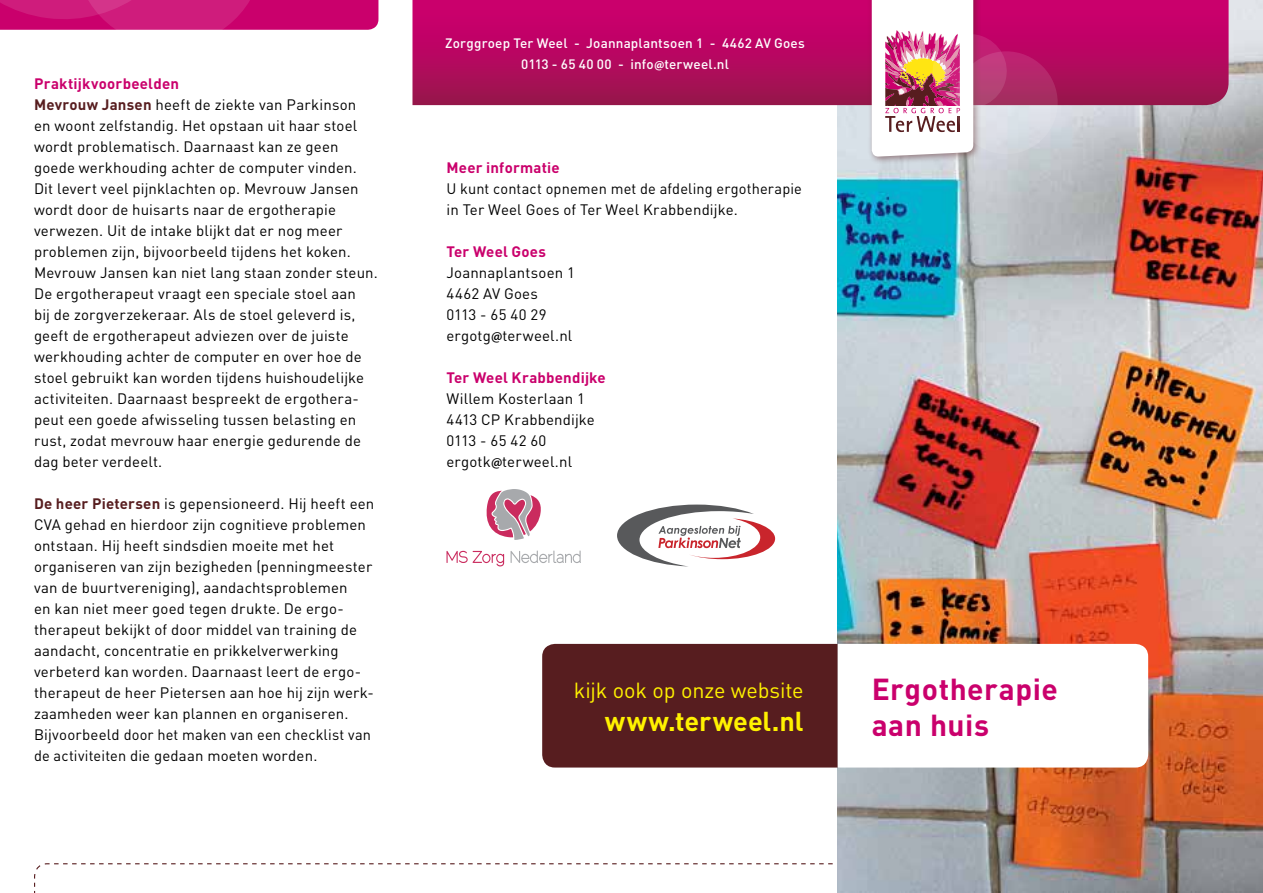
<style>
.page{position:relative;width:1263px;height:893px;background:#fff}
.page>*{position:absolute;margin:0;border:0;box-sizing:border-box;transform-origin:0 0}
.t1{font:700 30px/36px "DIN";letter-spacing:.015em;color:#ca006c}
.t2{font:700 27px "DIN";letter-spacing:-.005em;color:#fff200}
.t3{font:21.6px "DIN";letter-spacing:-.005em;color:#fff200}
.t4{font:15px/21px "DIN";letter-spacing:.01em;color:#000}
.t5{font:700 15px "DIN";letter-spacing:.01em;color:#ca006c}
.t6{font:500 13.5px/21px "DIN";letter-spacing:.01em;color:#fff;text-align:center}
.s1{font-weight:700;color:#ca006c}
.s2{font-weight:700;color:#571d1f}
.s3{font-family:"Myriad Pro";font-weight:700}
.s4{font-family:"Myriad Pro";font-weight:600}
</style>
<div class="page">
<svg style="left:34px;top:863px;width:804px;height:30px"></svg>
<img style="left:838px;top:0;width:425px;height:893px">
<svg style="left:412px;top:0;width:816px;height:105px;background:#b6085f"></svg>
<svg style="left:0;top:0;width:378px;height:30px;background:#cd1075"></svg>
<svg style="left:542px;top:644px;width:606px;height:123px"></svg>
<div style="left:867px;top:0;width:115px;height:165px;background:#571d1f;opacity:.5"></div>
<svg style="left:872px;top:0;width:192px;height:160px"></svg>
<svg style="left:617px;top:505px;width:158px;height:61px"></svg>
<svg style="left:511px;top:551px;width:70px;height:12px"></svg>
<svg style="left:446px;top:551px;width:58px;height:15px"></svg>
<svg style="left:486px;top:489px;width:55px;height:51px"></svg>
<p class="t4" style="left:34px;top:73px;width:345px"><span class="s1">Praktijkvoorbeelden<br></span><span class="s2">Mevrouw Jansen</span> heeft de ziekte van Parkinson<br>en woont zelfstandig. Het opstaan uit haar stoel wordt problematisch. Daarnaast kan ze geen goede werkhouding achter de computer vinden.<br>Dit levert veel pijnklachten op. Mevrouw Jansen wordt door de huisarts naar de ergotherapie verwezen. Uit de intake blijkt dat er nog meer problemen zijn, bijvoorbeeld tijdens het koken.<br>Mevrouw Jansen kan niet lang staan zonder steun.<br>De ergotherapeut vraagt een speciale stoel aan<br>bij de zorgverzekeraar. Als de stoel geleverd is, geeft de ergotherapeut adviezen over de juiste werkhouding achter de computer en over hoe de stoel gebruikt kan worden tijdens huishoudelijke activiteiten. Daarnaast bespreekt de ergothera&shy;peut een goede afwisseling tussen belasting en rust, zodat mevrouw haar energie gedurende de dag beter verdeelt.</p>
<p class="t4" style="left:34px;top:493px;width:342px"><span class="s2">De heer Pietersen</span> is gepensioneerd. Hij heeft een CVA gehad en hierdoor zijn cognitieve problemen ontstaan. Hij heeft sindsdien moeite met het organiseren van zijn bezigheden (penningmeester van de buurtvereniging), aandachtsproblemen<br>en kan niet meer goed tegen drukte. De ergo&shy;therapeut bekijkt of door middel van training de aandacht, concentratie en prikkelverwerking verbeterd kan worden. Daarnaast leert de ergo&shy;therapeut de heer Pietersen aan hoe hij zijn werk&shy;zaamheden weer kan plannen en organiseren.<br>Bijvoorbeeld door het maken van een checklist van de activiteiten die gedaan moeten worden.</p>
<p class="t6" style="left:445px;top:32px;width:361px">Zorggroep Ter Weel - Joannaplantsoen 1 - 4462 AV Goes<br>0113 - 65 40 00 - info<span class="s3">@</span>terweel.nl</p>
<p class="t5" style="left:446px;top:158px;width:115px">Meer informatie</p>
<p class="t4" style="left:446px;top:178px;width:357px">U kunt contact opnemen met de afdeling ergotherapie in Ter Weel Goes of Ter Weel Krabbendijke.</p>
<p class="t5" style="left:446px;top:242px;width:101px">Ter Weel Goes</p>
<p class="t4" style="left:446px;top:262px;width:130px">Joannaplantsoen 1<br>4462 AV Goes<br>0113 - 65 40 29 ergotg<span class="s4">@</span>terweel.nl</p>
<p class="t5" style="left:446px;top:368px;width:161px">Ter Weel Krabbendijke</p>
<p class="t4" style="left:446px;top:388px;width:150px">Willem Kosterlaan 1<br>4413 CP Krabbendijke<br>0113 - 65 42 60 ergotk<span class="s4">@</span>terweel.nl</p>
<h3 class="t3" style="left:574px;top:677px;width:231px">kijk ook op onze website</h3>
<h2 class="t2" style="left:605px;top:703px;width:200px">www.terweel.nl</h2>
<h1 class="t1" style="left:872px;top:670px;width:188px">Ergotherapie aan huis</h1>
</div>
